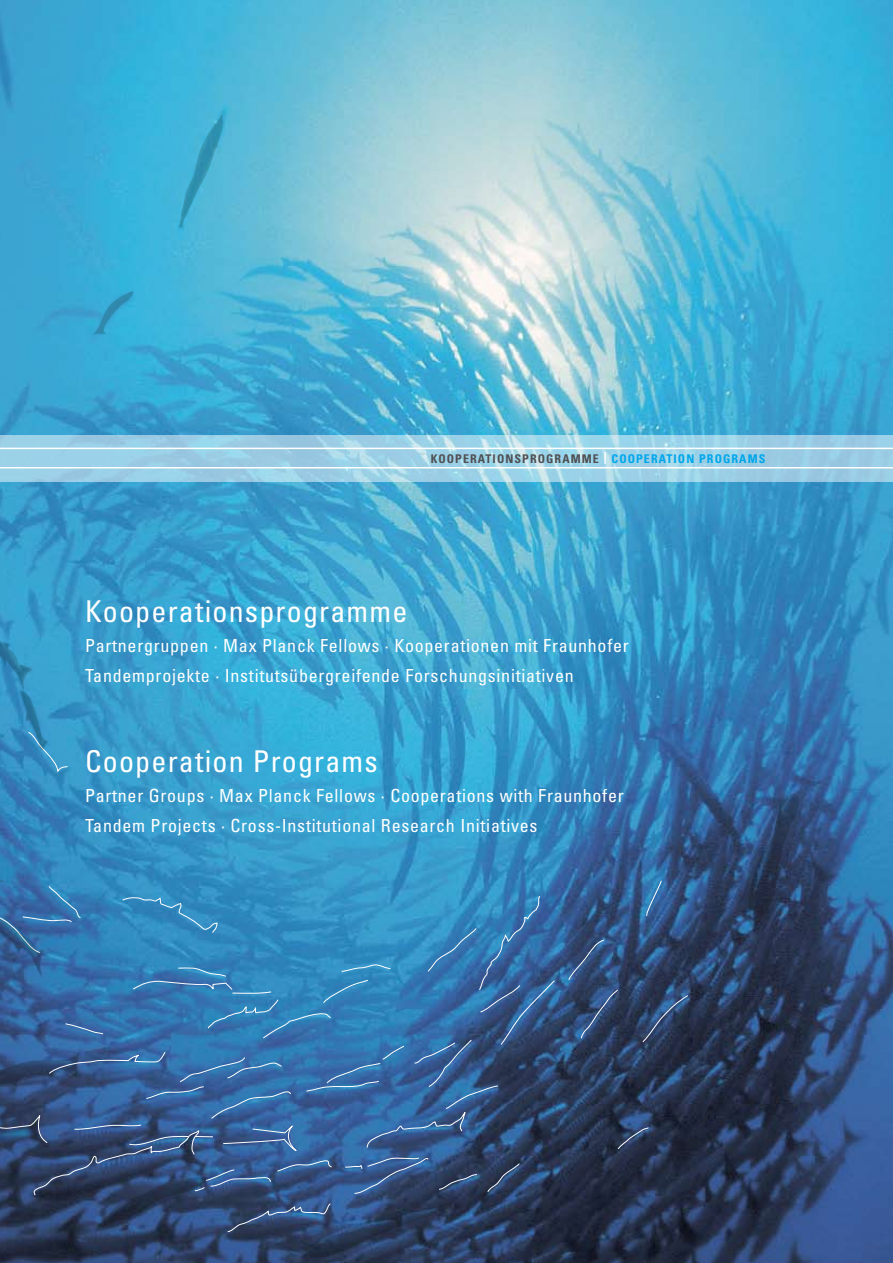
<style>
.page{position:relative;width:893px;height:1263px;background:#fff}
.page>*{position:absolute;margin:0;border:0;box-sizing:border-box;transform-origin:0 0}
.t1{font:condensed 30px "Univers LT";letter-spacing:.04em;color:#fff}
.t2{font:condensed 18px/30px "Univers LT";letter-spacing:.04em;color:#fff}
.t3{font:700 condensed 12px "Univers LT";letter-spacing:.09em;color:#504f53}
.s1{color:#fff}
.s2{color:#00a6eb}
</style>
<div class="page">
<img style="left:0;top:0;width:893px;height:1263px">
<svg style="left:580px;top:989px;width:39px;height:50px;background:#344b70"></svg>
<svg style="left:617px;top:1127px;width:32px;height:22px"></svg>
<svg style="left:568px;top:939px;width:37px;height:42px;background:#38517b"></svg>
<svg style="left:642px;top:994px;width:47px;height:49px;background:#314669"></svg>
<svg style="left:645px;top:880px;width:17px;height:37px"></svg>
<svg style="left:747px;top:792px;width:54px;height:141px;background:#2c4469"></svg>
<svg style="left:698px;top:1011px;width:80px;height:113px;background:#24304a"></svg>
<svg style="left:179px;top:110px;width:45px;height:118px;background:#45afd0"></svg>
<svg style="left:93px;top:291px;width:40px;height:44px;background:#35a7d0"></svg>
<svg style="left:0;top:600px;width:68px;height:173px;background:#3798c8"></svg>
<svg style="left:0;top:788px;width:555px;height:471px;background:#346e9f"></svg>
<svg style="left:0;top:435px;width:893px;height:47px;background:#9fd1e7"></svg>
<hr style="left:0;top:448px;width:893px;height:1px;background:#fff">
<hr style="left:0;top:467px;width:893px;height:1px;background:#fff">
<p class="t3" style="left:431px;top:451px;width:336px">KOOPERATIONSPROGRAMME <span class="s1">|</span> <span class="s2">COOPERATION PROGRAMS</span></p>
<h1 class="t1" style="left:85px;top:592px;width:324px">Kooperationsprogramme</h1>
<p class="t2" style="left:85px;top:630px;width:545px">Partnergruppen · Max Planck Fellows · Kooperationen mit Fraunhofer<br>Tandemprojekte · Institutsübergreifende Forschungsinitiativen</p>
<h1 class="t1" style="left:85px;top:742px;width:294px">Cooperation Programs</h1>
<p class="t2" style="left:85px;top:780px;width:540px">Partner Groups · Max Planck Fellows · Cooperations with Fraunhofer<br>Tandem Projects · Cross-Institutional Research Initiatives</p>
</div>
